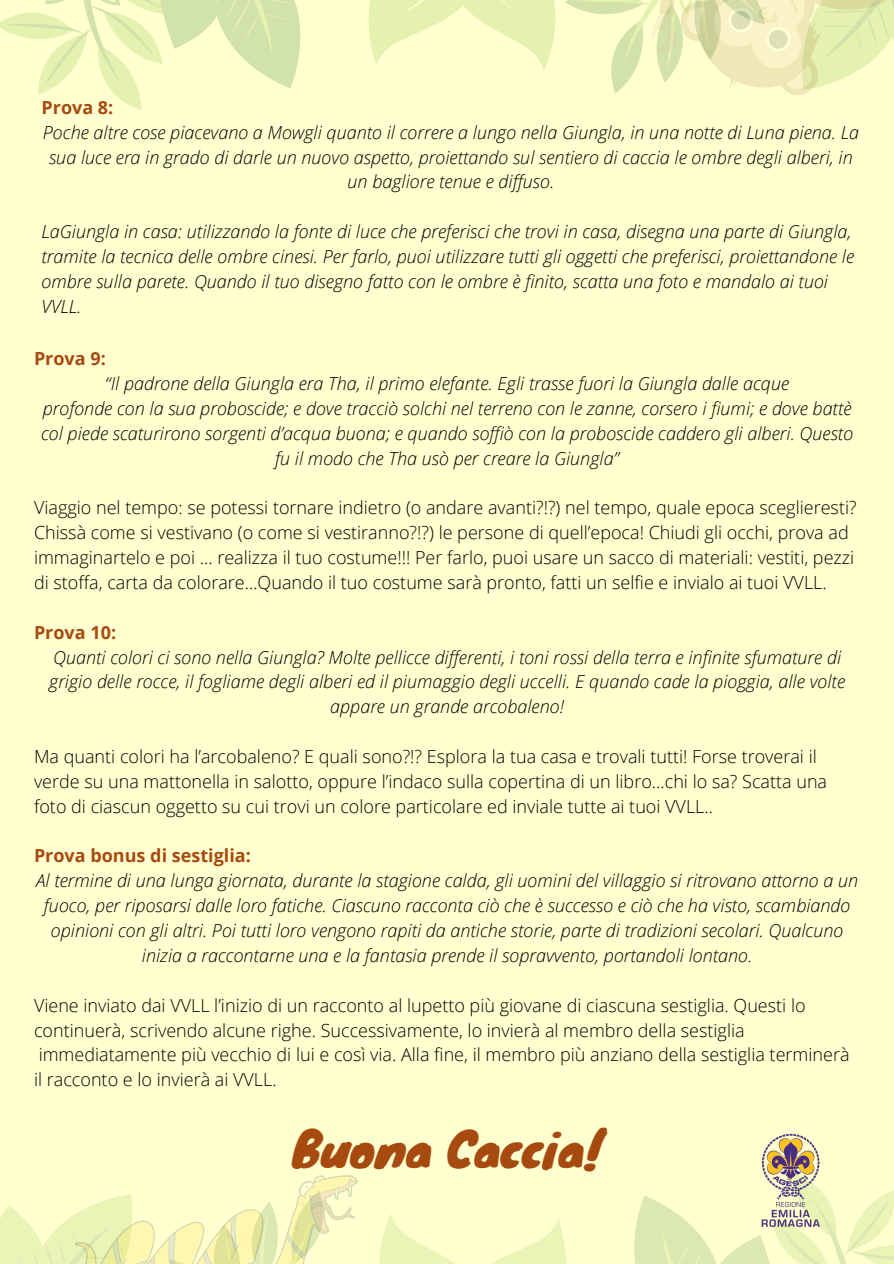
<style>
.page{position:relative;width:894px;height:1264px;background:#fff}
.page>*{position:absolute;margin:0;border:0;box-sizing:border-box;transform-origin:0 0}
.t1{font:48px "Knewave";color:#a64a10}
.t2{font:italic 300 18px/24.9px "Open Sans";color:#000;text-align:center}
.t3{font:300 18px/24.9px "Open Sans";color:#000}
.t4{font:700 18px "Open Sans";color:#a64a10}
</style>
<div class="page">
<div style="left:0;top:0;width:893px;height:1263px;background:#ffffd0"></div>
<svg style="left:0;top:1175px;width:893px;height:88px"></svg>
<svg style="left:0;top:0;width:893px;height:110px"></svg>
<img style="left:740px;top:1133px;width:100px;height:97px">
<p class="t4" style="left:42px;top:95px;width:73px">Prova 8:</p>
<p class="t2" style="left:43px;top:119px;width:817px">Poche altre cose piacevano a Mowgli quanto il correre a lungo nella Giungla, in una notte di Luna piena. La sua luce era in grado di darle un nuovo aspetto, proiettando sul sentiero di caccia le ombre degli alberi, in un bagliore tenue e diffuso.</p>
<p class="t2" style="left:42px;top:219px;width:814px;text-align:left">LaGiungla in casa: utilizzando la fonte di luce che preferisci che trovi in casa, disegna una parte di Giungla, tramite la tecnica delle ombre cinesi. Per farlo, puoi utilizzare tutti gli oggetti che preferisci, proiettandone le ombre sulla parete. Quando il tuo disegno fatto con le ombre è finito, scatta una foto e mandalo ai tuoi VVLL.</p>
<p class="t4" style="left:34px;top:346px;width:73px">Prova 9:</p>
<p class="t2" style="left:41px;top:371px;width:813px">“Il padrone della Giungla era Tha, il primo elefante. Egli trasse fuori la Giungla dalle acque<br>profonde con la sua proboscide; e dove tracciò solchi nel terreno con le zanne, corsero i fiumi; e dove battè col piede scaturirono sorgenti d’acqua buona; e quando soffiò con la proboscide caddero gli alberi. Questo fu il modo che Tha usò per creare la Giungla”</p>
<p class="t3" style="left:34px;top:495px;width:823px">Viaggio nel tempo: se potessi tornare indietro (o andare avanti?!?) nel tempo, quale epoca sceglieresti?<br>Chissà come si vestivano (o come si vestiranno?!?) le persone di quell’epoca! Chiudi gli occhi, prova ad immaginartelo e poi … realizza il tuo costume!!! Per farlo, puoi usare un sacco di materiali: vestiti, pezzi di stoffa, carta da colorare…Quando il tuo costume sarà pronto, fatti un selfie e invialo ai tuoi VVLL.</p>
<p class="t4" style="left:34px;top:619px;width:84px">Prova 10:</p>
<p class="t2" style="left:49px;top:644px;width:797px">Quanti colori ci sono nella Giungla? Molte pellicce differenti, i toni rossi della terra e infinite sfumature di grigio delle rocce, il fogliame degli alberi ed il piumaggio degli uccelli. E quando cade la pioggia, alle volte appare un grande arcobaleno!</p>
<p class="t3" style="left:34px;top:743px;width:794px">Ma quanti colori ha l’arcobaleno? E quali sono?!? Esplora la tua casa e trovali tutti! Forse troverai il verde su una mattonella in salotto, oppure l’indaco sulla copertina di un libro…chi lo sa? Scatta una foto di ciascun oggetto su cui trovi un colore particolare ed inviale tutte ai tuoi VVLL..</p>
<p class="t4" style="left:34px;top:843px;width:218px">Prova bonus di sestiglia:</p>
<p class="t2" style="left:36px;top:867px;width:823px">Al termine di una lunga giornata, durante la stagione calda, gli uomini del villaggio si ritrovano attorno a un fuoco, per riposarsi dalle loro fatiche. Ciascuno racconta ciò che è successo e ciò che ha visto, scambiando opinioni con gli altri. Poi tutti loro vengono rapiti da antiche storie, parte di tradizioni secolari. Qualcuno inizia a raccontarne una e la fantasia prende il sopravvento, portandoli lontano.</p>
<p class="t3" style="left:34px;top:992px;width:816px">Viene inviato dai VVLL l’inizio di un racconto al lupetto più giovane di ciascuna sestiglia. Questi lo continuerà, scrivendo alcune righe. Successivamente, lo invierà al membro della sestiglia immediatamente più vecchio di lui e così via. Alla fine, il membro più anziano della sestiglia terminerà il racconto e lo invierà ai VVLL.</p>
<h1 class="t1" style="left:292px;top:1110px;width:311px">Buona Caccia!</h1>
</div>
